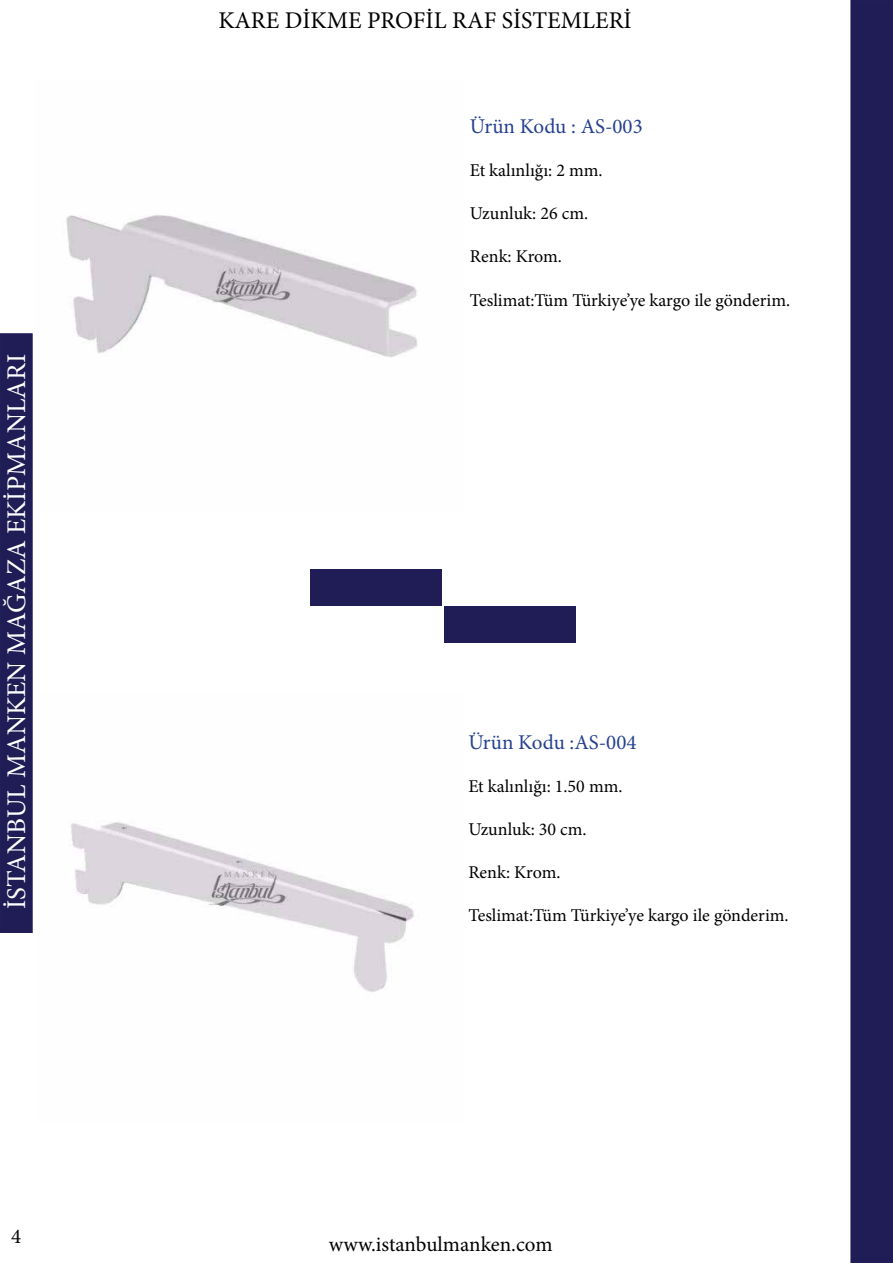
<style>
.page{position:relative;width:893px;height:1263px;background:#fff}
.page>*{position:absolute;margin:0;border:0;box-sizing:border-box;transform-origin:0 0}
.t1{font:27px "Minion Pro";color:#fff}
.t2{font:24px "Minion Pro";color:#000}
.t3{font:21px "Minion Pro";color:#25408f}
.t4{font:21px "Minion Pro";letter-spacing:-.005em;color:#000}
.t5{font:21px "Minion Pro";color:#050303}
.t6{font:18px "Minion Pro";color:#000}
</style>
<div class="page">
<div style="left:850px;top:0;width:43px;height:1263px;background:#201c56"></div>
<div style="left:0;top:333px;width:33px;height:600px;background:#201c56"></div>
<div style="left:310px;top:570px;width:132px;height:36px;background:#201c56"></div>
<div style="left:444px;top:606px;width:132px;height:36px;background:#201c56"></div>
<img style="left:66px;top:215px;width:352px;height:142px">
<img style="left:70px;top:822px;width:345px;height:170px">
<h1 class="t1" style="left:-2px;top:909px;width:556px;rotate:-90deg">İSTANBUL MANKEN MAĞAZA EKİPMANLARI</h1>
<p class="t5" style="left:11px;top:1222px;width:12px">4</p>
<h2 class="t2" style="left:218px;top:4px;width:415px">KARE DİKME PROFİL RAF SİSTEMLERİ</h2>
<p class="t3" style="left:470px;top:112px;width:174px">Ürün Kodu : AS-003</p>
<p class="t6" style="left:470px;top:158px;width:134px">Et kalınlığı: 2 mm.</p>
<p class="t6" style="left:470px;top:201px;width:120px">Uzunluk: 26 cm.</p>
<p class="t6" style="left:470px;top:245px;width:94px">Renk: Krom.</p>
<p class="t6" style="left:470px;top:288px;width:322px">Teslimat:Tüm Türkiye’ye kargo ile gönderim.</p>
<p class="t3" style="left:468px;top:728px;width:170px">Ürün Kodu :AS-004</p>
<p class="t6" style="left:468px;top:774px;width:156px">Et kalınlığı: 1.50 mm.</p>
<p class="t6" style="left:468px;top:817px;width:120px">Uzunluk: 30 cm.</p>
<p class="t6" style="left:468px;top:860px;width:94px">Renk: Krom.</p>
<p class="t6" style="left:468px;top:903px;width:322px">Teslimat:Tüm Türkiye’ye kargo ile gönderim.</p>
<p class="t4" style="left:329px;top:1230px;width:225px">www.istanbulmanken.com</p>
</div>
